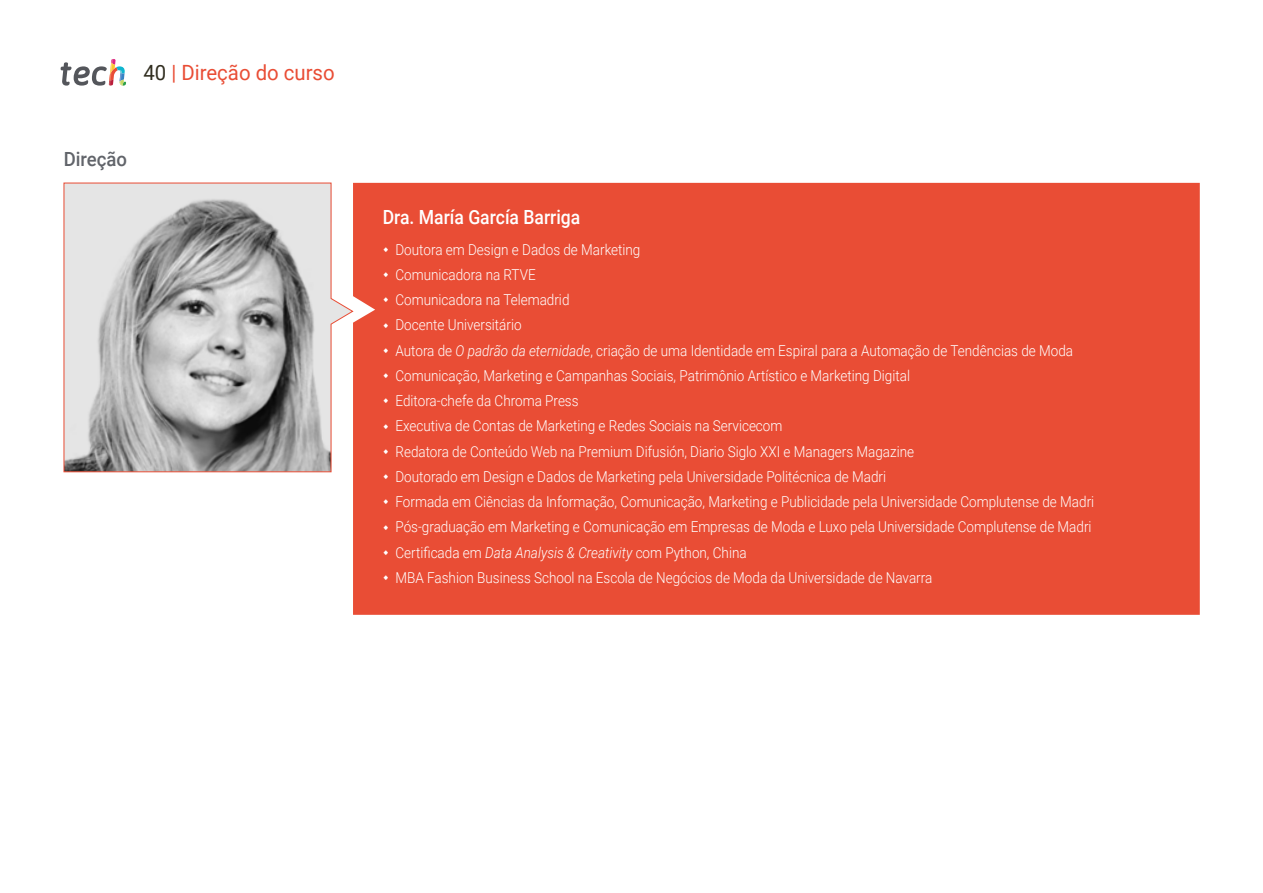
<style>
.page{position:relative;width:1263px;height:893px;background:#fff}
.page>*{position:absolute;margin:0;border:0;box-sizing:border-box;transform-origin:0 0}
.t1{font:21px "Roboto";color:#e94d35}
.t2{font:500 19.5px "Roboto";color:#fff;scale:.9 1}
.t3{font:500 19.5px "Roboto";color:#61646a;scale:.95 1}
.t4{font:300 15px/25.2px "Roboto";color:#fff;scale:.9 1}
.s1{color:#312e20}
.s2{font-style:italic}
</style>
<div class="page">
<svg style="left:61px;top:59px;width:65px;height:27px"></svg>
<div style="left:353px;top:183px;width:847px;height:432px;background:#e94d35"></div>
<svg style="left:64px;top:183px;width:289px;height:289px;background:#bcbaba"></svg>
<svg style="left:384px;top:247px;width:4px;height:5px"></svg>
<svg style="left:384px;top:272px;width:4px;height:5px"></svg>
<svg style="left:384px;top:297px;width:4px;height:5px"></svg>
<svg style="left:384px;top:323px;width:4px;height:5px"></svg>
<svg style="left:384px;top:348px;width:4px;height:5px"></svg>
<svg style="left:384px;top:373px;width:4px;height:5px"></svg>
<svg style="left:384px;top:398px;width:4px;height:5px"></svg>
<svg style="left:384px;top:424px;width:4px;height:5px"></svg>
<svg style="left:384px;top:449px;width:4px;height:5px"></svg>
<svg style="left:384px;top:474px;width:4px;height:5px"></svg>
<svg style="left:384px;top:499px;width:4px;height:5px"></svg>
<svg style="left:384px;top:525px;width:4px;height:5px"></svg>
<svg style="left:384px;top:550px;width:4px;height:5px"></svg>
<svg style="left:384px;top:575px;width:4px;height:5px"></svg>
<h1 class="t1" style="left:144px;top:57px;width:193px"><span class="s1">40</span> | Direção do curso</h1>
<h2 class="t3" style="left:64px;top:145px;width:68px">Direção</h2>
<h2 class="t2" style="left:383px;top:204px;width:221px">Dra. María García Barriga</h2>
<p class="t4" style="left:395px;top:236px;width:778px">Doutora em Design e Dados de Marketing<br>Comunicadora na RTVE<br>Comunicadora na Telemadrid<br>Docente Universitário<br>Autora de <span class="s2">O padrão da eternidade</span>, criação de uma Identidade em Espiral para a Automação de Tendências de Moda Comunicação, Marketing e Campanhas Sociais, Patrimônio Artístico e Marketing Digital<br>Editora-chefe da Chroma Press<br>Executiva de Contas de Marketing e Redes Sociais na Servicecom<br>Redatora de Conteúdo Web na Premium Difusión, Diario Siglo XXI e Managers Magazine<br>Doutorado em Design e Dados de Marketing pela Universidade Politécnica de Madri<br>Formada em Ciências da Informação, Comunicação, Marketing e Publicidade pela Universidade Complutense de Madri Pós-graduação em Marketing e Comunicação em Empresas de Moda e Luxo pela Universidade Complutense de Madri Certificada em <span class="s2">Data Analysis &amp; Creativity</span> com Python, China<br>MBA Fashion Business School na Escola de Negócios de Moda da Universidade de Navarra</p>
</div>
